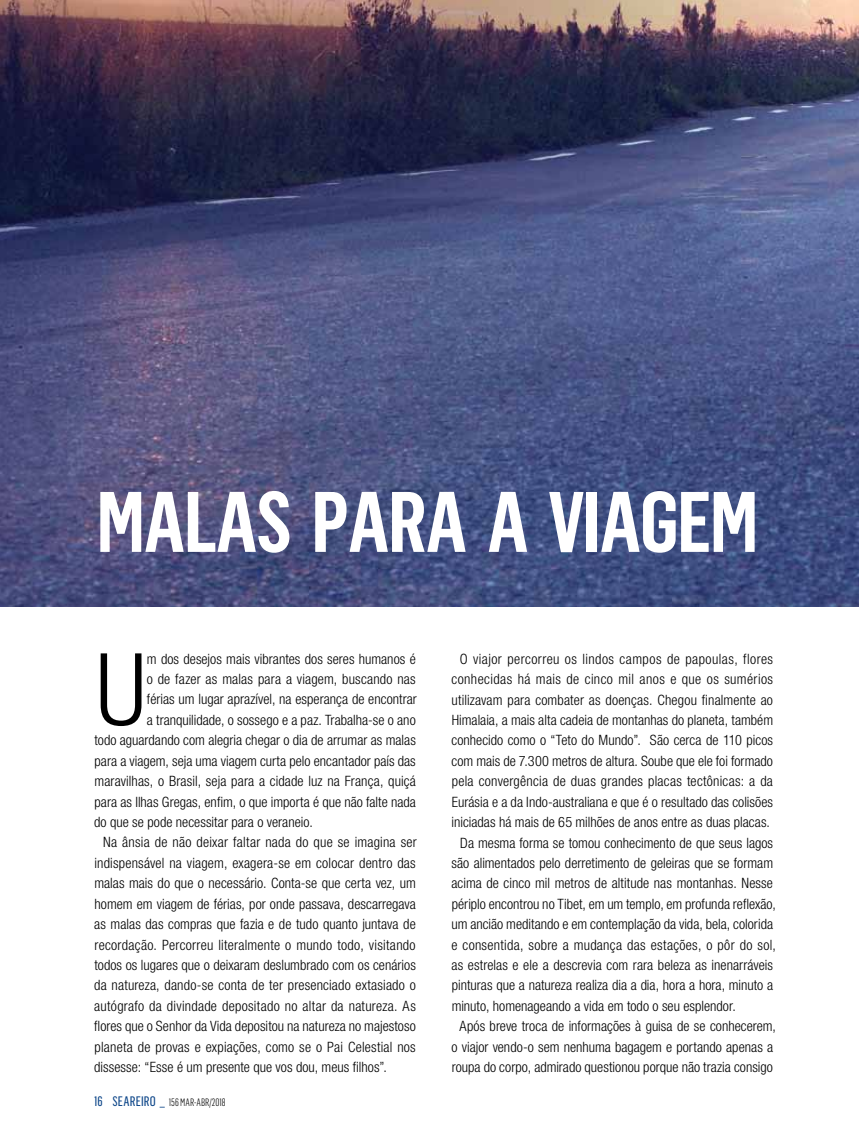
<style>
.page{position:relative;width:859px;height:1132px;background:#fff}
.page>*{position:absolute;margin:0;border:0;box-sizing:border-box;transform-origin:0 0}
.t1{font:300 condensed 99.9px "Helvetica Neue LT Std";color:#000}
.t2{font:600 84px "Flama Condensed";letter-spacing:-.02em;color:#fff}
.t3{font:300 condensed 14.25px "Helvetica Neue LT Std";letter-spacing:.005em;color:#000}
.t4{font:300 condensed 14.25px "Helvetica Neue LT Std";letter-spacing:.03em;color:#000}
.t5{font:300 10.5px "Flama Condensed";color:#000}
.s1{font-family:"Flama Condensed Basic";font-weight:400;font-size:13.5px;color:#0d4689}
</style>
<div class="page">
<img style="left:0;top:0;width:859px;height:606px">
<h2 class="t2" style="left:96px;top:469px;width:656px">MALAS PARA A VIAGEM</h2>
<h1 class="t1" style="left:96px;top:632px;width:51px">U</h1>
<p class="t3" style="left:147px;top:650px;width:270px">m dos desejos mais vibrantes dos seres humanos é</p>
<p class="t3" style="left:147px;top:670px;width:270px">o de fazer as malas para a viagem, buscando nas</p>
<p class="t3" style="left:147px;top:691px;width:271px">férias um lugar aprazível, na esperança de encontrar</p>
<p class="t3" style="left:147px;top:711px;width:270px">a tranquilidade, o sossego e a paz. Trabalha-se o ano</p>
<p class="t3" style="left:94px;top:731px;width:323px">todo aguardando com alegria chegar o dia de arrumar as malas</p>
<p class="t3" style="left:95px;top:752px;width:323px">para a viagem, seja uma viagem curta pelo encantador país das</p>
<p class="t3" style="left:94px;top:772px;width:323px">maravilhas, o Brasil, seja para a cidade luz na França, quiçá</p>
<p class="t3" style="left:95px;top:793px;width:323px">para as Ilhas Gregas, enfim, o que importa é que não falte nada</p>
<p class="t3" style="left:94px;top:813px;width:220px">do que se pode necessitar para o veraneio.</p>
<p class="t3" style="left:103px;top:833px;width:315px">Na ânsia de não deixar faltar nada do que se imagina ser</p>
<p class="t3" style="left:94px;top:854px;width:323px">indispensável na viagem, exagera-se em colocar dentro das</p>
<p class="t3" style="left:94px;top:874px;width:323px">malas mais do que o necessário. Conta-se que certa vez, um</p>
<p class="t3" style="left:95px;top:895px;width:323px">homem em viagem de férias, por onde passava, descarregava</p>
<p class="t3" style="left:94px;top:915px;width:323px">as malas das compras que fazia e de tudo quanto juntava de</p>
<p class="t3" style="left:95px;top:935px;width:323px">recordação. Percorreu literalmente o mundo todo, visitando</p>
<p class="t3" style="left:94px;top:956px;width:323px">todos os lugares que o deixaram deslumbrado com os cenários</p>
<p class="t3" style="left:94px;top:976px;width:323px">da natureza, dando-se conta de ter presenciado extasiado o</p>
<p class="t3" style="left:94px;top:997px;width:323px">autógrafo da divindade depositado no altar da natureza. As</p>
<p class="t3" style="left:94px;top:1017px;width:323px">flores que o Senhor da Vida depositou na natureza no majestoso</p>
<p class="t3" style="left:95px;top:1038px;width:323px">planeta de provas e expiações, como se o Pai Celestial nos</p>
<p class="t3" style="left:94px;top:1058px;width:294px">dissesse: “Esse é um presente que vos dou, meus filhos”.</p>
<p class="t5" style="left:94px;top:1095px;width:133px"><span class="s1">16 SEAREIRO _</span> 156 MAR-ABR/2018</p>
<p class="t4" style="left:460px;top:650px;width:315px">O viajor percorreu os lindos campos de papoulas, flores</p>
<p class="t4" style="left:451px;top:670px;width:323px">conhecidas há mais de cinco mil anos e que os sumérios</p>
<p class="t3" style="left:451px;top:691px;width:323px">utilizavam para combater as doenças. Chegou finalmente ao</p>
<p class="t3" style="left:452px;top:711px;width:323px">Himalaia, a mais alta cadeia de montanhas do planeta, também</p>
<p class="t3" style="left:451px;top:732px;width:323px">conhecido como o “Teto do Mundo”. São cerca de 110 picos</p>
<p class="t3" style="left:451px;top:752px;width:323px">com mais de 7.300 metros de altura. Soube que ele foi formado</p>
<p class="t3" style="left:452px;top:772px;width:323px">pela convergência de duas grandes placas tectônicas: a da</p>
<p class="t3" style="left:452px;top:793px;width:323px">Eurásia e a da Indo-australiana e que é o resultado das colisões</p>
<p class="t3" style="left:452px;top:813px;width:320px">iniciadas há mais de 65 milhões de anos entre as duas placas.</p>
<p class="t3" style="left:460px;top:834px;width:314px">Da mesma forma se tomou conhecimento de que seus lagos</p>
<p class="t3" style="left:451px;top:854px;width:323px">são alimentados pelo derretimento de geleiras que se formam</p>
<p class="t3" style="left:451px;top:874px;width:323px">acima de cinco mil metros de altitude nas montanhas. Nesse</p>
<p class="t3" style="left:452px;top:895px;width:326px">périplo encontrou no Tibet, em um templo, em profunda reflexão,</p>
<p class="t3" style="left:451px;top:915px;width:323px">um ancião meditando e em contemplação da vida, bela, colorida</p>
<p class="t3" style="left:451px;top:936px;width:326px">e consentida, sobre a mudança das estações, o pôr do sol,</p>
<p class="t3" style="left:451px;top:956px;width:323px">as estrelas e ele a descrevia com rara beleza as inenarráveis</p>
<p class="t3" style="left:452px;top:976px;width:323px">pinturas que a natureza realiza dia a dia, hora a hora, minuto a</p>
<p class="t3" style="left:452px;top:997px;width:286px">minuto, homenageando a vida em todo o seu esplendor.</p>
<p class="t3" style="left:460px;top:1017px;width:318px">Após breve troca de informações à guisa de se conhecerem,</p>
<p class="t3" style="left:451px;top:1038px;width:323px">o viajor vendo-o sem nenhuma bagagem e portando apenas a</p>
<p class="t3" style="left:452px;top:1058px;width:323px">roupa do corpo, admirado questionou porque não trazia consigo</p>
</div>
